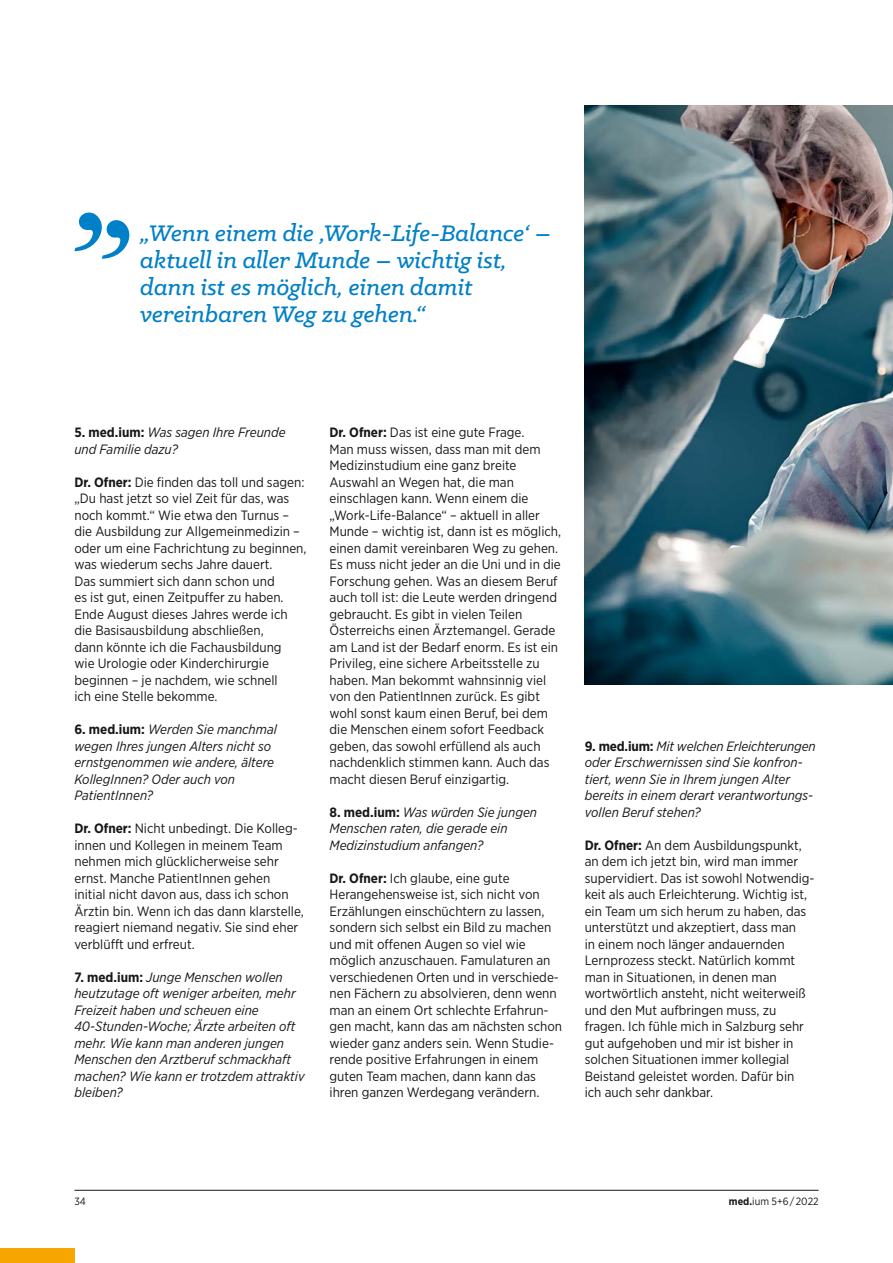
<style>
.page{position:relative;width:893px;height:1263px;background:#fff}
.page>*{position:absolute;margin:0;border:0;box-sizing:border-box;transform-origin:0 0}
.t1{font:italic 500 25.5px/27px "Klinic Slab";color:#0080c8}
.t2{font:13.5px/16.5px "Gotham Narrow";color:#181716}
.t3{font:italic 13.5px/16.5px "Gotham Narrow";color:#181716}
.t4{font:10.5px "Gotham Narrow";color:#181716}
.s1{font-weight:700;font-style:normal}
.s2{font-weight:700}
</style>
<div class="page">
<div style="left:0;top:1248px;width:74px;height:15px;background:#f7a500"></div>
<svg style="left:74px;top:213px;width:55px;height:46px"></svg>
<img style="left:585px;top:105px;width:308px;height:580px">
<hr style="left:74px;top:1190px;width:745px;height:1px;background:#181716">
<h1 class="t1" style="left:140px;top:219px;width:412px">„Wenn einem die ‚Work-Life-Balance‘ – aktuell in aller Munde – wichtig ist, dann ist es möglich, einen damit vereinbaren Weg zu gehen.“</h1>
<p class="t3" style="left:74px;top:424px;width:213px"><span class="s1">5. med.ium:</span> Was sagen Ihre Freunde und Familie dazu?</p>
<p class="t2" style="left:74px;top:474px;width:234px"><span class="s2">Dr. Ofner:</span> Die finden das toll und sagen: „Du hast jetzt so viel Zeit für das, was noch kommt.“ Wie etwa den Turnus – die Ausbildung zur Allgemeinmedizin – oder um eine Fachrichtung zu beginnen, was wiederum sechs Jahre dauert.<br>Das summiert sich dann schon und<br>es ist gut, einen Zeitpuffer zu haben.<br>Ende August dieses Jahres werde ich die Basisausbildung abschließen,<br>dann könnte ich die Fachausbildung<br>wie Urologie oder Kinderchirurgie beginnen – je nachdem, wie schnell<br>ich eine Stelle bekomme.</p>
<p class="t3" style="left:74px;top:721px;width:204px"><span class="s1">6. med.ium:</span> Werden Sie manchmal wegen Ihres jungen Alters nicht so ernstgenommen wie andere, ältere<br>KollegInnen? Oder auch von<br>PatientInnen?</p>
<p class="t2" style="left:74px;top:820px;width:231px"><span class="s2">Dr. Ofner:</span> Nicht unbedingt. Die Kolleg&shy;innen und Kollegen in meinem Team nehmen mich glücklicherweise sehr ernst. Manche PatientInnen gehen initial nicht davon aus, dass ich schon Ärztin bin. Wenn ich das dann klarstelle, reagiert niemand negativ. Sie sind eher verblüfft und erfreut.</p>
<p class="t3" style="left:74px;top:968px;width:232px"><span class="s1">7. med.ium:</span> Junge Menschen wollen heutzutage oft weniger arbeiten, mehr<br>Freizeit haben und scheuen eine<br>40-Stunden-Woche; Ärzte arbeiten oft mehr. Wie kann man anderen jungen<br>Menschen den Arztberuf schmackhaft machen? Wie kann er trotzdem attraktiv bleiben?</p>
<p class="t2" style="left:330px;top:424px;width:233px"><span class="s2">Dr. Ofner:</span> Das ist eine gute Frage.<br>Man muss wissen, dass man mit dem Medizinstudium eine ganz breite Auswahl an Wegen hat, die man einschlagen kann. Wenn einem die „Work-Life-Balance“ – aktuell in aller Munde – wichtig ist, dann ist es möglich, einen damit vereinbaren Weg zu gehen.<br>Es muss nicht jeder an die Uni und in die Forschung gehen. Was an diesem Beruf auch toll ist: die Leute werden dringend gebraucht. Es gibt in vielen Teilen Österreichs einen Ärztemangel. Gerade am Land ist der Bedarf enorm. Es ist ein Privileg, eine sichere Arbeitsstelle zu haben. Man bekommt wahnsinnig viel von den PatientInnen zurück. Es gibt wohl sonst kaum einen Beruf, bei dem die Menschen einem sofort Feedback geben, das sowohl erfüllend als auch nachdenklich stimmen kann. Auch das macht diesen Beruf einzigartig.</p>
<p class="t3" style="left:330px;top:803px;width:209px"><span class="s1">8. med.ium:</span> Was würden Sie jungen<br>Menschen raten, die gerade ein<br>Medizinstudium anfangen?</p>
<p class="t2" style="left:330px;top:869px;width:234px"><span class="s2">Dr. Ofner:</span> Ich glaube, eine gute Herangehensweise ist, sich nicht von Erzählungen einschüchtern zu lassen, sondern sich selbst ein Bild zu machen und mit offenen Augen so viel wie möglich anzuschauen. Famulaturen an verschiedenen Orten und in verschiede&shy;nen Fächern zu absolvieren, denn wenn man an einem Ort schlechte Erfahrun&shy;gen macht, kann das am nächsten schon wieder ganz anders sein. Wenn Studie&shy;rende positive Erfahrungen in einem guten Team machen, dann kann das ihren ganzen Werdegang verändern.</p>
<p class="t3" style="left:585px;top:737px;width:232px"><span class="s1">9. med.ium:</span> Mit welchen Erleichterungen oder Erschwernissen sind Sie konfron&shy;tiert, wenn Sie in Ihrem jungen Alter bereits in einem derart verantwortungs&shy;vollen Beruf stehen?</p>
<p class="t2" style="left:585px;top:836px;width:231px"><span class="s2">Dr. Ofner:</span> An dem Ausbildungspunkt, an dem ich jetzt bin, wird man immer supervidiert. Das ist sowohl Notwendig&shy;keit als auch Erleichterung. Wichtig ist, ein Team um sich herum zu haben, das unterstützt und akzeptiert, dass man<br>in einem noch länger andauernden Lernprozess steckt. Natürlich kommt man in Situationen, in denen man wortwörtlich ansteht, nicht weiterweiß und den Mut aufbringen muss, zu fragen. Ich fühle mich in Salzburg sehr gut aufgehoben und mir ist bisher in solchen Situationen immer kollegial Beistand geleistet worden. Dafür bin<br>ich auch sehr dankbar.</p>
<p class="t4" style="left:74px;top:1195px;width:13px">34</p>
<p class="t4" style="left:729px;top:1195px;width:91px"><span class="s2">med.</span>ium 5+6 / 2022</p>
</div>
